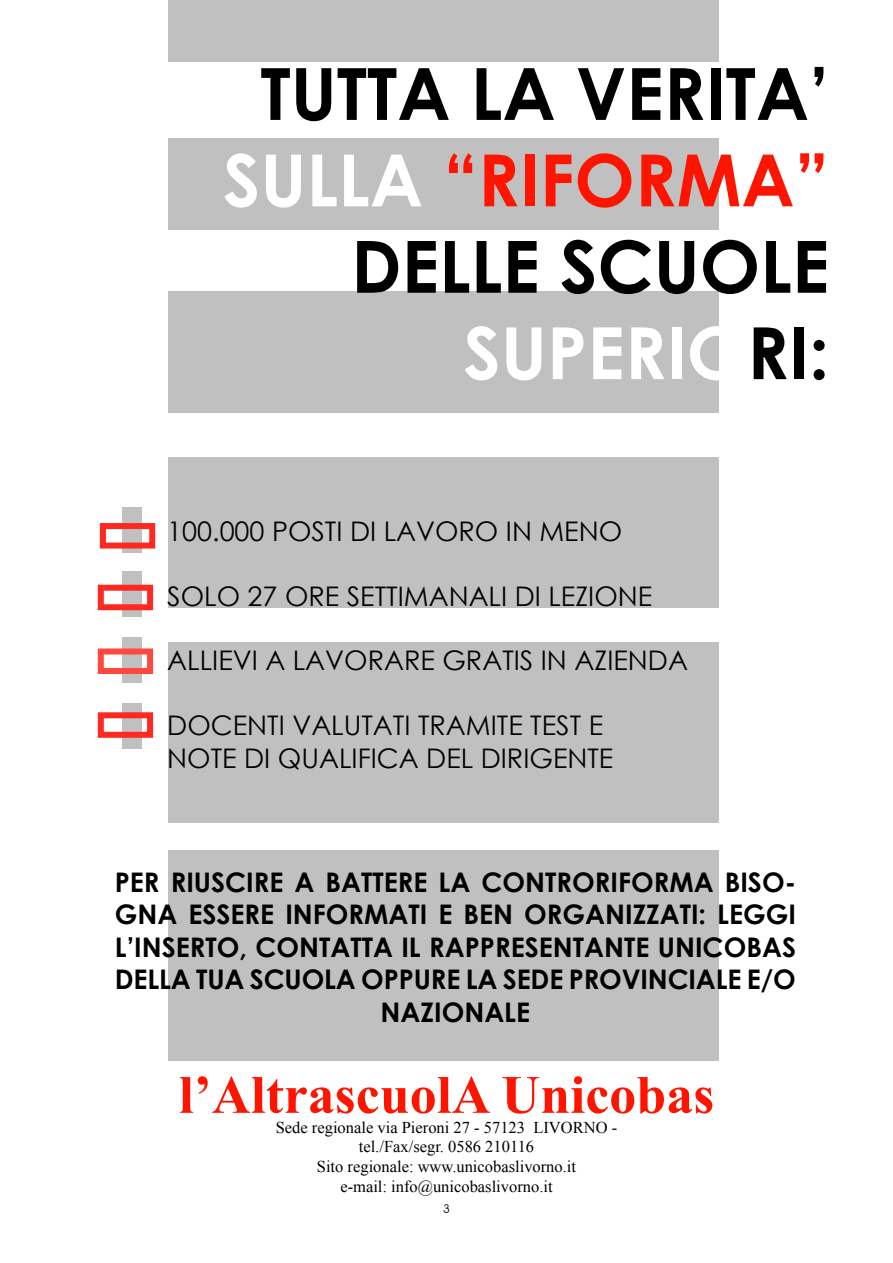
<style>
.page{position:relative;width:893px;height:1263px;background:#fff}
.page>*{position:absolute;margin:0;border:0;box-sizing:border-box;transform-origin:0 0}
.t1{font:700 72px/86.4px "Century Gothic";color:#000;text-align:center}
.t2{font:700 54px "Times New Roman";color:#ff1400}
.Block_Text{font:700 27px/32.4px "Century Gothic";color:#000;text-align:center}
.t3{font:27px "Century Gothic";color:#000}
.t4{font:16.5px/19.8px "Times New Roman";color:#000;text-align:center}
.t5{font:12px "Avant Garde IT Cby BT";color:#000}
.s1{color:#fff}
.s2{color:#ff1400}
</style>
<div class="page">
<div style="left:168px;top:642px;width:551px;height:181px;background:#c0c0c0"></div>
<div style="left:168px;top:457px;width:551px;height:151px;background:#c0c0c0"></div>
<div style="left:168px;top:291px;width:551px;height:121px;background:#c0c0c0"></div>
<div style="left:168px;top:138px;width:551px;height:92px;background:#c0c0c0"></div>
<div style="left:168px;top:0;width:551px;height:62px;background:#c0c0c0"></div>
<div style="left:168px;top:850px;width:551px;height:211px;background:#c0c0c0"></div>
<div style="left:122px;top:508px;width:19px;height:45px;background:#c0c0c0"></div>
<div style="left:122px;top:571px;width:19px;height:46px;background:#c0c0c0"></div>
<div style="left:122px;top:638px;width:19px;height:45px;background:#c0c0c0"></div>
<div style="left:122px;top:704px;width:19px;height:45px;background:#c0c0c0"></div>
<div style="left:100px;top:523px;width:55px;height:26px;border:6px solid #ff2920"></div>
<div style="left:98px;top:585px;width:55px;height:25px;border:6px solid #ff2920"></div>
<div style="left:98px;top:648px;width:55px;height:26px;border:6px solid #ff4740"></div>
<div style="left:98px;top:712px;width:55px;height:26px;border:6px solid #ff2920"></div>
<p class="t1" style="left:223px;top:47px;width:608px">TUTTA LA VERITA’<br><span class="s1">SULLA</span> <span class="s2">“RIFORMA”</span></p>
<p class="t1" style="left:351px;top:220px;width:480px;text-align:right">DELLE SCUOLE<br><span class="s1">SUPERIO</span>RI:</p>
<p class="t3" style="left:167px;top:512px;width:456px">100.000 POSTI DI LAVORO IN MENO</p>
<p class="t3" style="left:167px;top:577px;width:486px">SOLO 27 ORE SETTIMANALI DI LEZIONE</p>
<p class="t3" style="left:167px;top:642px;width:522px">ALLIEVI A LAVORARE GRATIS IN AZIENDA</p>
<p class="t3" style="left:167px;top:707px;width:437px">DOCENTI VALUTATI TRAMITE TEST E</p>
<p class="t3" style="left:167px;top:739px;width:448px">NOTE DI QUALIFICA DEL DIRIGENTE</p>
<p class="Block_Text" style="left:115px;top:865px;width:683px">PER RIUSCIRE A BATTERE LA CONTRORIFORMA BISO-GNA ESSERE INFORMATI E BEN ORGANIZZATI: LEGGI L’INSERTO, CONTATTA IL RAPPRESENTANTE UNICOBAS DELLA TUA SCUOLA OPPURE LA SEDE PROVINCIALE E/O NAZIONALE</p>
<p class="t2" style="left:179px;top:1057px;width:537px">l’AltrascuolA Unicobas</p>
<p class="t4" style="left:276px;top:1117px;width:343px">Sede regionale via Pieroni 27 - 57123 LIVORNO - tel./Fax/segr. 0586 210116</p>
<p class="t4" style="left:317px;top:1156px;width:261px">Sito regionale: www.unicobaslivorno.it</p>
<p class="t4" style="left:340px;top:1176px;width:214px">e-mail: info@unicobaslivorno.it</p>
<p class="t5" style="left:443px;top:1201px;width:8px">3</p>
</div>
